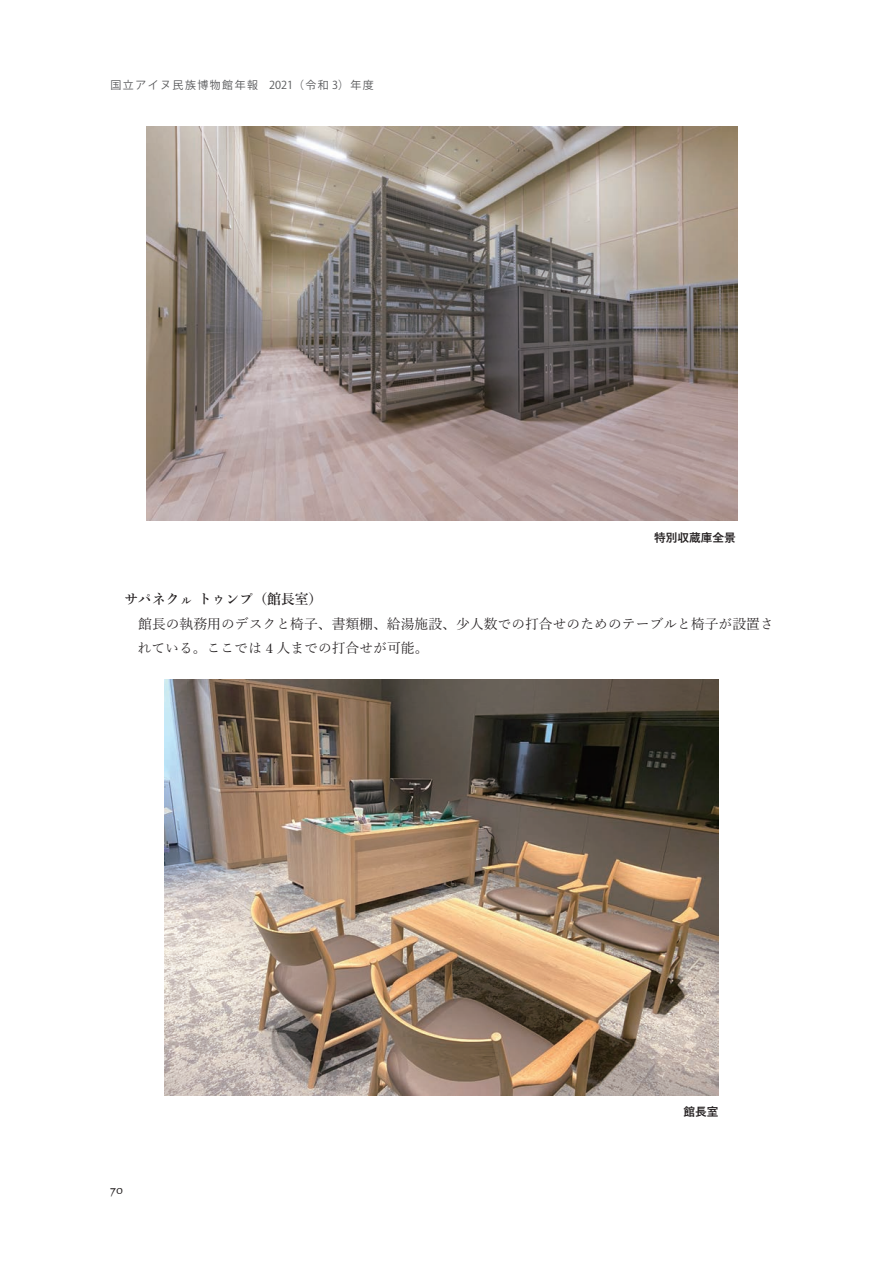
<style>
.page{position:relative;width:893px;height:1263px;background:#fff}
.page>*{position:absolute;margin:0;border:0;box-sizing:border-box;transform-origin:0 0}
.t1{font:13.8px/24.5px "Yu Mincho";color:#231f20}
.t2{font:600 13.8px "Yu Mincho";color:#231f20}
.t3{font:13.8px "Calligraphic 421 BT Roman B";color:#231f20}
.t4{font:700 11.7px "Yu Gothic";color:#231f20}
.t5{font:10.95px "Koz Go Pro";letter-spacing:.135em;color:#57585a}
.s1{font-family:"Century"}
</style>
<div class="page">
<img style="left:147px;top:126px;width:591px;height:395px">
<img style="left:164px;top:679px;width:555px;height:416px">
<p class="t5" style="left:111px;top:78px;width:265px">国立アイヌ民族博物館年報　2021（令和 3）年度</p>
<p class="t4" style="left:654px;top:531px;width:83px">特別収蔵庫全景</p>
<p class="t2" style="left:124px;top:591px;width:200px">サパネクㇽ トゥンプ（館長室）</p>
<p class="t1" style="left:138px;top:610px;width:638px;text-indent:-13px">　館長の執務用のデスクと椅子、書類棚、給湯施設、少人数での打合せのためのテーブルと椅子が設置されている。ここでは <span class="s1">4</span> 人までの打合せが可能。</p>
<p class="t3" style="left:110px;top:1179px;width:14px">70</p>
<p class="t4" style="left:684px;top:1105px;width:37px">館長室</p>
</div>
